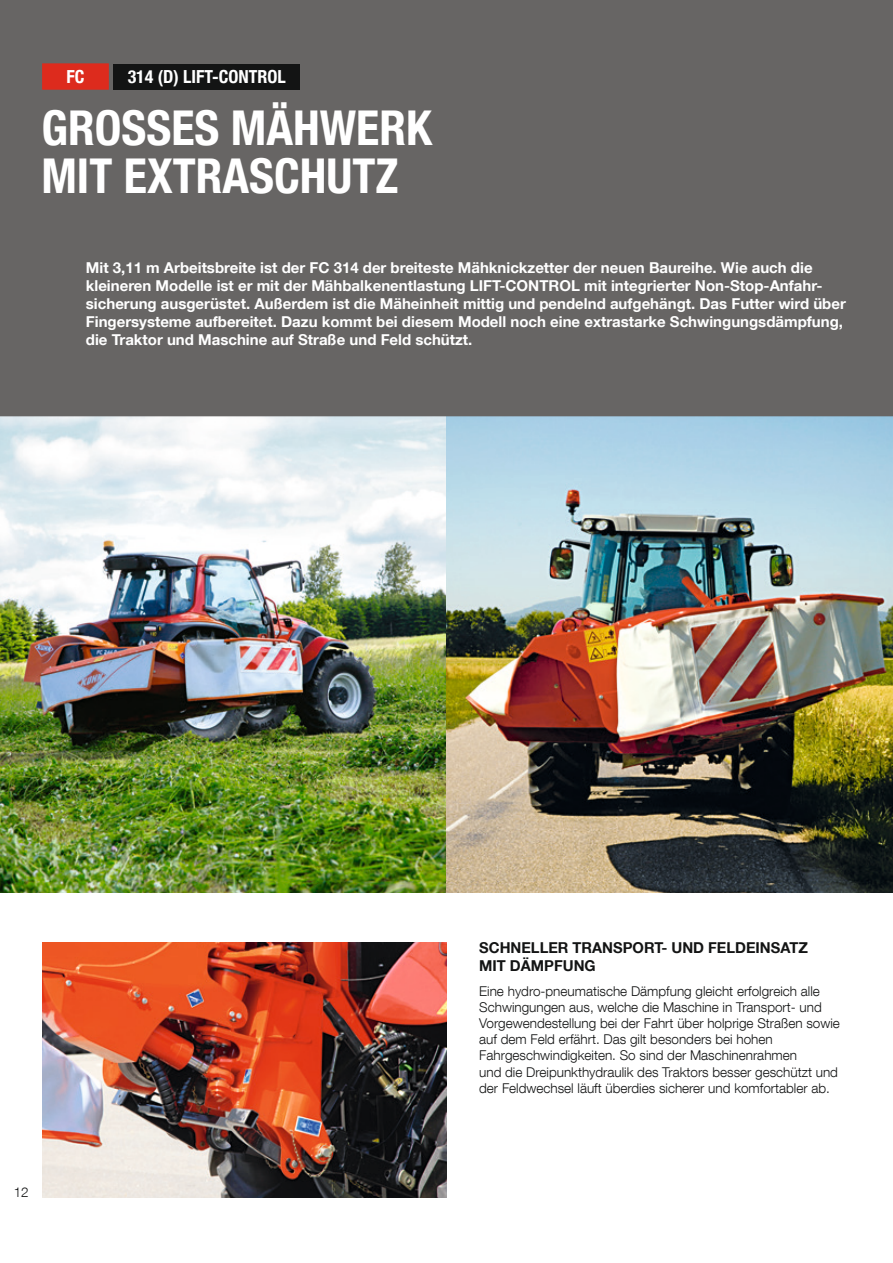
<style>
.page{position:relative;width:893px;height:1263px;background:#fff}
.page>*{position:absolute;margin:0;border:0;box-sizing:border-box;transform-origin:0 0}
.t1{font:700 condensed 48px/48px "Helvetica Neue LT Com";color:#fff}
.t2{font:700 condensed 18px "Helvetica Neue LT Com";color:#fff}
.t3{font:700 15px/18px "Helvetica Neue LT Com";color:#fff}
.t4{font:700 15px/18px "Helvetica Neue LT Com";color:#131414}
.t5{font:300 13.5px/16.2px "Helvetica Neue LT Com";color:#131414}
</style>
<div class="page">
<img style="left:0;top:416px;width:893px;height:476px">
<img style="left:43px;top:942px;width:403px;height:255px">
<div style="left:0;top:0;width:893px;height:416px;background:#676564"></div>
<div style="left:113px;top:64px;width:187px;height:25px;background:#131414"></div>
<p class="t2" style="left:66px;top:66px;width:19px">FC</p>
<p class="t2" style="left:128px;top:66px;width:160px">314 (D) LIFT-CONTROL</p>
<h1 class="t1" style="left:41px;top:104px;width:392px">GROSSES MÄHWERK<br>MIT EXTRASCHUTZ</h1>
<p class="t3" style="left:86px;top:258px;width:761px">Mit 3,11 m Arbeitsbreite ist der FC 314 der breiteste Mähknickzetter der neuen Baureihe. Wie auch die kleineren Modelle ist er mit der Mähbalkenentlastung LIFT-CONTROL mit integrierter Non-Stop-Anfahr&shy;sicherung ausgerüstet. Außerdem ist die Mäheinheit mittig und pendelnd aufgehängt. Das Futter wird über Fingersysteme aufbereitet. Dazu kommt bei diesem Modell noch eine extrastarke Schwingungsdämpfung, die Traktor und Maschine auf Straße und Feld schützt.</p>
<p class="t5" style="left:14px;top:1184px;width:17px">12</p>
<p class="t4" style="left:479px;top:938px;width:330px">SCHNELLER TRANSPORT- UND FELDEINSATZ<br>MIT DÄMPFUNG</p>
<p class="t5" style="left:479px;top:982px;width:362px">Eine hydro-pneumatische Dämpfung gleicht erfolgreich alle Schwingungen aus, welche die Maschine in Transport- und Vorgewendestellung bei der Fahrt über holprige Straßen sowie auf dem Feld erfährt. Das gilt besonders bei hohen Fahrgeschwindigkeiten. So sind der Maschinenrahmen<br>und die Dreipunkthydraulik des Traktors besser geschützt und der Feldwechsel läuft überdies sicherer und komfortabler ab.</p>
</div>
